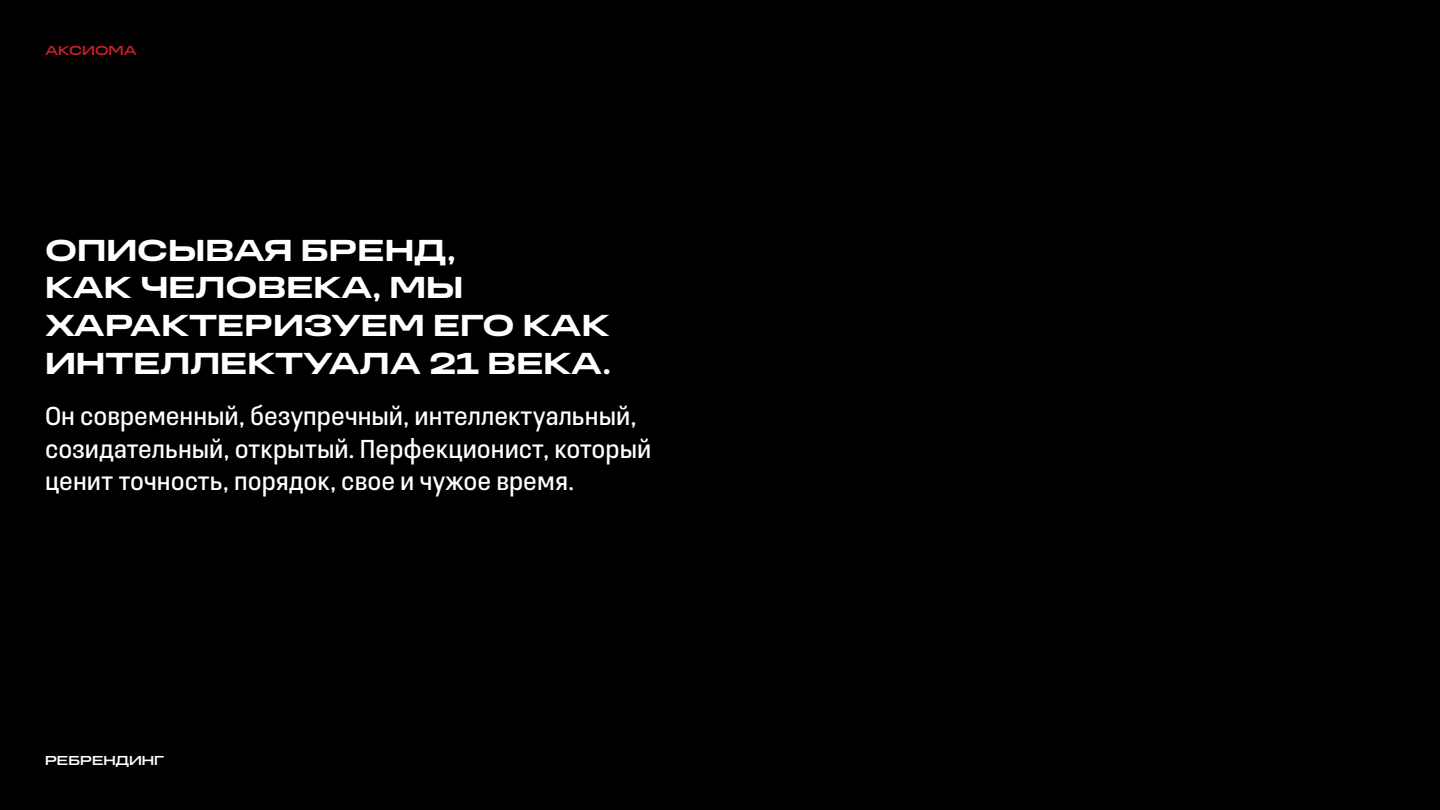
<style>
.page{position:relative;width:1440px;height:810px;background:#000}
.page>*{position:absolute;margin:0;border:0;box-sizing:border-box;transform-origin:0 0}
.t1{font:700 31.5px/37.8px "Loos Extended";color:#fff}
.t2{font:27px/32.4px "Loos Condensed";color:#fff}
.t3{font:500 13.5px "Loos Extended";color:#fff}
.t4{font:500 13.5px "Loos Extended";color:#c7212b}
</style>
<div class="page">
<p class="t4" style="left:45px;top:41px;width:94px">АКСИОМА</p>
<p class="t1" style="left:45px;top:229px;width:568px">ОПИСЫВАЯ БРЕНД,<br>КАК ЧЕЛОВЕКА, МЫ<br>ХАРАКТЕРИЗУЕМ ЕГО КАК<br>ИНТЕЛЛЕКТУАЛА 21 ВЕКА.</p>
<p class="t2" style="left:45px;top:399px;width:608px">Он современный, безупречный, интеллектуальный, созидательный, открытый. Перфекционист, который ценит точность, порядок, свое и чужое время.</p>
<p class="t3" style="left:45px;top:751px;width:121px">РЕБРЕНДИНГ</p>
</div>
